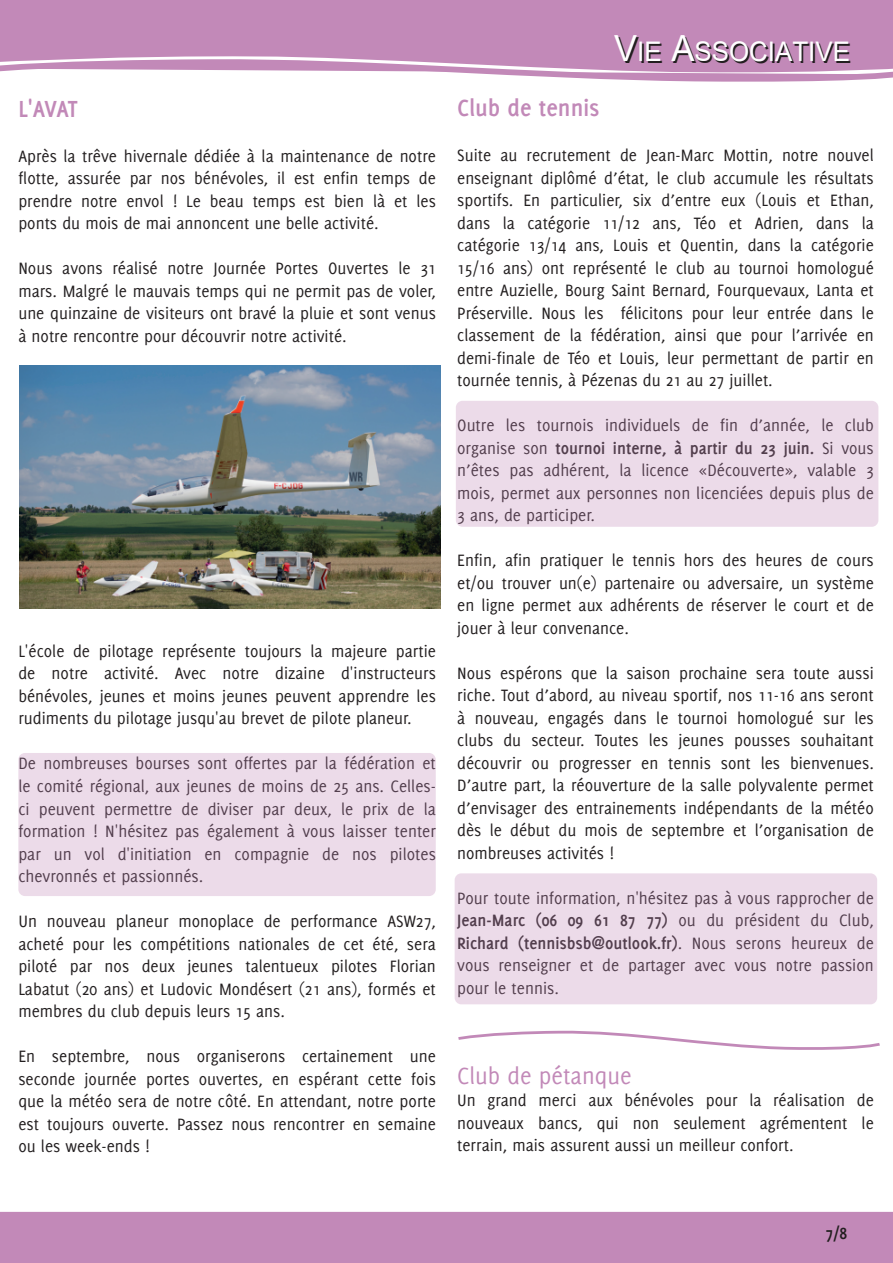
<style>
.page{position:relative;width:893px;height:1263px;background:#fff}
.page>*{position:absolute;margin:0;border:0;box-sizing:border-box;transform-origin:0 0}
.t1{font:27px "Arial";color:#231f20;scale:.96 1}
.t2{font:700 25.5px "Delicious";color:#c289b8;scale:.96 1}
.t3{font:25.5px "Delicious";color:#c289b8;scale:.96 1}
.t4{font:18px/22.5px "Delicious";color:#231f20;text-align:justify;scale:.96 1}
.t5{font:700 18px "Delicious";color:#231f20;scale:.96 1}
.s1{font-size:36px}
.s2{color:#fff}
.s3{font-weight:700}
</style>
<div class="page">
<svg style="left:468px;top:73px;width:425px;height:9px"></svg>
<div style="left:0;top:0;width:893px;height:73px;background:#c289b8"></div>
<div style="left:0;top:1212px;width:893px;height:51px;background:#c289b8"></div>
<div style="left:18px;top:753px;width:418px;height:143px;background:#ecdbe9;border-radius:7px"></div>
<div style="left:455px;top:873px;width:422px;height:131px;background:#ecdbe9;border-radius:7px"></div>
<div style="left:456px;top:401px;width:422px;height:126px;background:#ecdbe9;border-radius:7px"></div>
<img style="left:19px;top:366px;width:421px;height:242px">
<svg style="left:458px;top:1030px;width:422px;height:20px"></svg>
<h2 class="t2" style="left:18px;top:94px;width:63px">L'AVAT</h2>
<p class="t4" style="left:18px;top:145px;width:436px">Après la trêve hivernale dédiée à la maintenance de notre flotte, assurée par nos bénévoles, il est enfin temps de prendre notre envol ! Le beau temps est bien là et les ponts du mois de mai annoncent une belle activité.</p>
<p class="t4" style="left:18px;top:257px;width:436px">Nous avons réalisé notre Journée Portes Ouvertes le 31 mars. Malgré le mauvais temps qui ne permit pas de voler, une quinzaine de visiteurs ont bravé la pluie et sont venus à notre rencontre pour découvrir notre activité.</p>
<p class="t4" style="left:18px;top:640px;width:436px">L'école de pilotage représente toujours la majeure partie de notre activité. Avec notre dizaine d'instructeurs bénévoles, jeunes et moins jeunes peuvent apprendre les rudiments du pilotage jusqu'au brevet de pilote planeur.</p>
<p class="t4" style="left:18px;top:752px;width:436px">De nombreuses bourses sont offertes par la fédération et le comité régional, aux jeunes de moins de 25 ans. Celles&shy;ci peuvent permettre de diviser par deux, le prix de la formation ! N'hésitez pas également à vous laisser tenter par un vol d'initiation en compagnie de nos pilotes chevronnés et passionnés.</p>
<p class="t4" style="left:18px;top:910px;width:436px">Un nouveau planeur monoplace de performance ASW27, acheté pour les compétitions nationales de cet été, sera piloté par nos deux jeunes talentueux pilotes Florian Labatut (20 ans) et Ludovic Mondésert (21 ans), formés et membres du club depuis leurs 15 ans.</p>
<p class="t4" style="left:18px;top:1045px;width:436px">En septembre, nous organiserons certainement une seconde journée portes ouvertes, en espérant cette fois que la météo sera de notre côté. En attendant, notre porte est toujours ouverte. Passez nous rencontrer en semaine ou les week-ends !</p>
<h1 class="t1" style="left:616px;top:38px;width:247px"><span class="s1">V</span><span class="s2">I</span>E <span class="s1">A</span>SSOC<span class="s2">I</span>AT<span class="s2">I</span>VE</h1>
<h2 class="t2" style="left:457px;top:93px;width:150px">Club de tennis</h2>
<p class="t4" style="left:457px;top:144px;width:435px">Suite au recrutement de Jean-Marc Mottin, notre nouvel enseignant diplômé d’état, le club accumule les résultats sportifs. En particulier, six d’entre eux (Louis et Ethan, dans la catégorie 11/12 ans, Téo et Adrien, dans la catégorie 13/14 ans, Louis et Quentin, dans la catégorie 15/16 ans) ont représenté le club au tournoi homologué entre Auzielle, Bourg Saint Bernard, Fourquevaux, Lanta et Préserville. Nous les félicitons pour leur entrée dans le classement de la fédération, ainsi que pour l’arrivée en demi-finale de Téo et Louis, leur permettant de partir en tournée tennis, à Pézenas du 21 au 27 juillet.</p>
<p class="t4" style="left:457px;top:414px;width:435px">Outre les tournois individuels de fin d’année, le club organise son <span class="s3">tournoi interne, à partir du 23 juin.</span> Si vous n’êtes pas adhérent, la licence «Découverte», valable 3 mois, permet aux personnes non licenciées depuis plus de 3 ans, de participer.</p>
<p class="t4" style="left:457px;top:549px;width:435px">Enfin, afin pratiquer le tennis hors des heures de cours et/ou trouver un(e) partenaire ou adversaire, un système en ligne permet aux adhérents de réserver le court et de jouer à leur convenance.</p>
<p class="t4" style="left:457px;top:661px;width:435px">Nous espérons que la saison prochaine sera toute aussi riche. Tout d’abord, au niveau sportif, nos 11-16 ans seront à nouveau, engagés dans le tournoi homologué sur les clubs du secteur. Toutes les jeunes pousses souhaitant découvrir ou progresser en tennis sont les bienvenues.<br>D’autre part, la réouverture de la salle polyvalente permet d’envisager des entrainements indépendants de la météo dès le début du mois de septembre et l’organisation de nombreuses activités !</p>
<p class="t4" style="left:457px;top:886px;width:435px">Pour toute information, n'hésitez pas à vous rapprocher de <span class="s3">Jean-Marc (06 09 61 87 77)</span> ou du président du Club, <span class="s3">Richard (tennisbsb@outlook.fr)</span>. Nous serons heureux de vous renseigner et de partager avec vous notre passion pour le tennis.</p>
<h2 class="t3" style="left:457px;top:1061px;width:183px">Club de pétanque</h2>
<p class="t4" style="left:457px;top:1089px;width:435px">Un grand merci aux bénévoles pour la réalisation de nouveaux bancs, qui non seulement agrémentent le terrain, mais assurent aussi un meilleur confort.</p>
<p class="t5" style="left:826px;top:1223px;width:24px">7/8</p>
</div>
